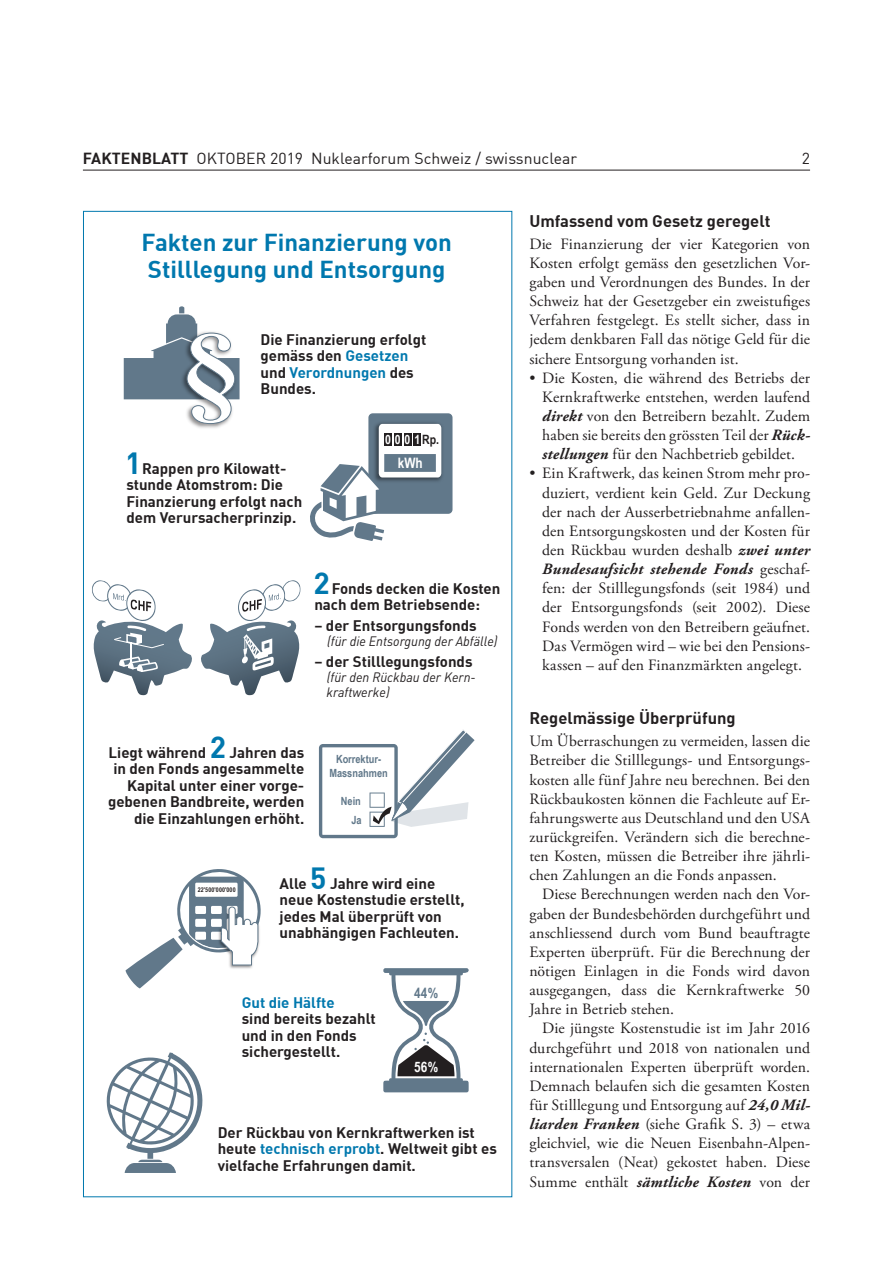
<style>
.page{position:relative;width:893px;height:1263px;background:#fff}
.page>*{position:absolute;margin:0;border:0;box-sizing:border-box;transform-origin:0 0}
.t1{font:700 30px "DIN";color:#0078ae}
.t2{font:700 24px/27px "DIN";color:#0078ae}
.t3{font:700 16.5px "DIN";color:#231f20}
.t4{font:15.75px/19.2px "Adobe Garamond Pro";letter-spacing:.01em;color:#231f20;text-align:justify}
.t5{font:15.75px "DIN";letter-spacing:.005em;color:#231f20}
.t6{font:700 15px/16.5px "DIN";color:#231f20}
.t7{font:700 15px "DIN";color:#0078ae}
.t8{font:700 14.4px "Arial Narrow";color:#fff}
.t9{font:700 14.4px "Arial Narrow";color:#61788a}
.t10{font:italic 13.5px/15px "DIN";color:#231f20;scale:.95 1}
.t11{font:700 12.75px "Arial Narrow";letter-spacing:.3em;color:#fff}
.t12{font:700 11.25px/18.3px "Arial Narrow";color:#61788a;text-align:right}
.t13{font:700 6.45px "Arial Narrow";letter-spacing:.02em;color:#231f20}
.s1{font-weight:700}
.s2{color:#0078ae}
.s3{color:#231f20}
.s4{font-size:30px;color:#0078ae}
.s5{font-weight:700;font-style:italic}
</style>
<div class="page">
<hr style="left:83px;top:170px;width:727px;height:1px;background:#231f20">
<img style="left:192px;top:424px;width:33px;height:4px">
<svg style="left:124px;top:306px;width:116px;height:118px"></svg>
<div style="left:368px;top:413px;width:84px;height:101px;background:#61788a;border-radius:4px"></div>
<img style="left:378px;top:422px;width:65px;height:56px">
<svg style="left:310px;top:424px;width:131px;height:117px"></svg>
<svg style="left:201px;top:580px;width:100px;height:116px"></svg>
<svg style="left:92px;top:580px;width:100px;height:116px"></svg>
<hr style="left:130px;top:643px;width:2px;height:20px;background:#fff">
<svg style="left:126px;top:869px;width:135px;height:119px"></svg>
<svg style="left:319px;top:730px;width:156px;height:108px"></svg>
<svg style="left:383px;top:968px;width:86px;height:124px"></svg>
<svg style="left:106px;top:1052px;width:97px;height:121px"></svg>
<p class="t5" style="left:83px;top:149px;width:496px"><span class="s1">FAKTENBLATT</span> OKTOBER 2019 Nuklearforum Schweiz / swissnuclear</p>
<p class="t5" style="left:802px;top:149px;width:10px">2</p>
<h2 class="t2" style="left:142px;top:228px;width:312px">Fakten zur Finanzierung von<br>Stilllegung und Entsorgung</h2>
<p class="t6" style="left:261px;top:330px;width:167px">Die Finanzierung erfolgt gemäss den <span class="s2">Gesetzen </span>und <span class="s2">Verordnungen</span> des<br>Bundes.</p>
<h1 class="t1" style="left:125px;top:444px;width:18px">1</h1>
<p class="t6" style="left:126px;top:459px;width:177px;text-indent:16px">Rappen pro Kilowatt&shy;stunde Atomstrom: Die<br>Finanzierung erfolgt nach dem Verursacherprinzip.</p>
<p class="t11" style="left:385px;top:429px;width:55px">0001<span class="s3">Rp.</span></p>
<p class="t8" style="left:398px;top:452px;width:26px">kWh</p>
<h1 class="t1" style="left:313px;top:564px;width:18px">2</h1>
<p class="t6" style="left:314px;top:579px;width:188px;text-indent:17px">Fonds decken die Kosten nach dem Betriebsende:</p>
<p class="t6" style="left:314px;top:617px;width:164px">– der Entsorgungsfonds</p>
<p class="t10" style="left:327px;top:633px;width:181px">(für die Entsorgung der Abfälle)</p>
<p class="t6" style="left:314px;top:652px;width:160px">– der Stilllegungsfonds</p>
<p class="t10" style="left:326px;top:669px;width:159px">(für den Rückbau der Kern&shy;kraftwerke)</p>
<p class="t6" style="left:108px;top:744px;width:198px;text-align:right">Liegt während <span class="s4">2</span> Jahren das in den Fonds angesammelte<br>Kapital unter einer vorge&shy;gebenen Bandbreite, werden die Einzahlungen erhöht.</p>
<p class="t12" style="left:329px;top:752px;width:60px;line-height:13.5px;text-align:center">Korrektur-<br>Massnahmen</p>
<p class="t12" style="left:341px;top:792px;width:22px">Nein<br>Ja</p>
<p class="t13" style="left:198px;top:885px;width:39px">22'500'000'000</p>
<p class="t6" style="left:280px;top:874px;width:187px">Alle <span class="s4">5</span> Jahre wird eine neue Kostenstudie erstellt, jedes Mal überprüft von unabhängigen Fachleuten.</p>
<p class="t7" style="left:242px;top:993px;width:95px">Gut die Hälfte</p>
<p class="t6" style="left:242px;top:1010px;width:136px">sind bereits bezahlt und in den Fonds sichergestellt.</p>
<p class="t9" style="left:414px;top:981px;width:26px">44%</p>
<p class="t8" style="left:414px;top:1056px;width:26px">56%</p>
<p class="t6" style="left:218px;top:1124px;width:281px">Der Rückbau von Kernkraftwerken ist heute <span class="s2">technisch erprobt</span>. Weltweit gibt es vielfache Erfahrungen damit.</p>
<p class="t3" style="left:529px;top:210px;width:243px">Umfassend vom Gesetz geregelt</p>
<p class="t4" style="left:529px;top:235px;width:282px">Die Finanzierung der vier Kategorien von Kosten erfolgt gemäss den gesetzlichen Vor&shy;gaben und Verordnungen des Bundes. In der Schweiz hat der Gesetzgeber ein zweistufiges Verfahren festgelegt. Es stellt sicher, dass in jedem denkbaren Fall das nötige Geld für die sichere Entsorgung vorhanden ist.</p>
<p class="t4" style="left:542px;top:369px;width:269px;text-indent:-13px">• Die Kosten, die während des Betriebs der Kernkraftwerke entstehen, werden laufend <span class="s5">direkt</span> von den Betreibern bezahlt. Zudem haben sie bereits den grössten Teil der <span class="s5">Rück&shy;stellungen</span> für den Nachbetrieb gebildet.</p>
<p class="t4" style="left:542px;top:464px;width:269px;text-indent:-13px">• Ein Kraftwerk, das keinen Strom mehr pro&shy;duziert, verdient kein Geld. Zur Deckung der nach der Ausserbetriebnahme anfallen&shy;den Entsorgungskosten und der Kosten für den Rückbau wurden deshalb <span class="s5">zwei unter Bundesaufsicht stehende Fonds</span> geschaf&shy;fen: der Stilllegungsfonds (seit 1984) und der Entsorgungsfonds (seit 2002). Diese Fonds werden von den Betreibern geäufnet.<br>Das Vermögen wird – wie bei den Pensions&shy;kassen – auf den Finanzmärkten angelegt.</p>
<p class="t3" style="left:529px;top:707px;width:208px">Regelmässige Überprüfung</p>
<p class="t4" style="left:529px;top:732px;width:282px">Um Überraschungen zu vermeiden, lassen die Betreiber die Stilllegungs- und Entsorgungs&shy;kosten alle fünf Jahre neu berechnen. Bei den Rückbaukosten können die Fachleute auf Er&shy;fahrungswerte aus Deutschland und den USA zurückgreifen. Verändern sich die berechne&shy;ten Kosten, müssen die Betreiber ihre jährli&shy;chen Zahlungen an die Fonds anpassen.</p>
<p class="t4" style="left:529px;top:885px;width:282px;text-indent:13px">Diese Berechnungen werden nach den Vor&shy;gaben der Bundesbehörden durchgeführt und anschliessend durch vom Bund beauftragte Experten überprüft. Für die Berechnung der nötigen Einlagen in die Fonds wird davon ausgegangen, dass die Kernkraftwerke 50<br>Jahre in Betrieb stehen.</p>
<p class="t4" style="left:529px;top:1019px;width:282px;text-indent:13px">Die jüngste Kostenstudie ist im Jahr 2016 durchgeführt und 2018 von nationalen und internationalen Experten überprüft worden.<br>Demnach belaufen sich die gesamten Kosten für Stilllegung und Entsorgung auf <span class="s5">24,0 Mil&shy;liarden Franken</span> (siehe Grafik S. 3) – etwa gleichviel, wie die Neuen Eisenbahn-Alpen&shy;transversalen (Neat) gekostet haben. Diese Summe enthält <span class="s5">sämtliche Kosten</span> von der</p>
</div>
